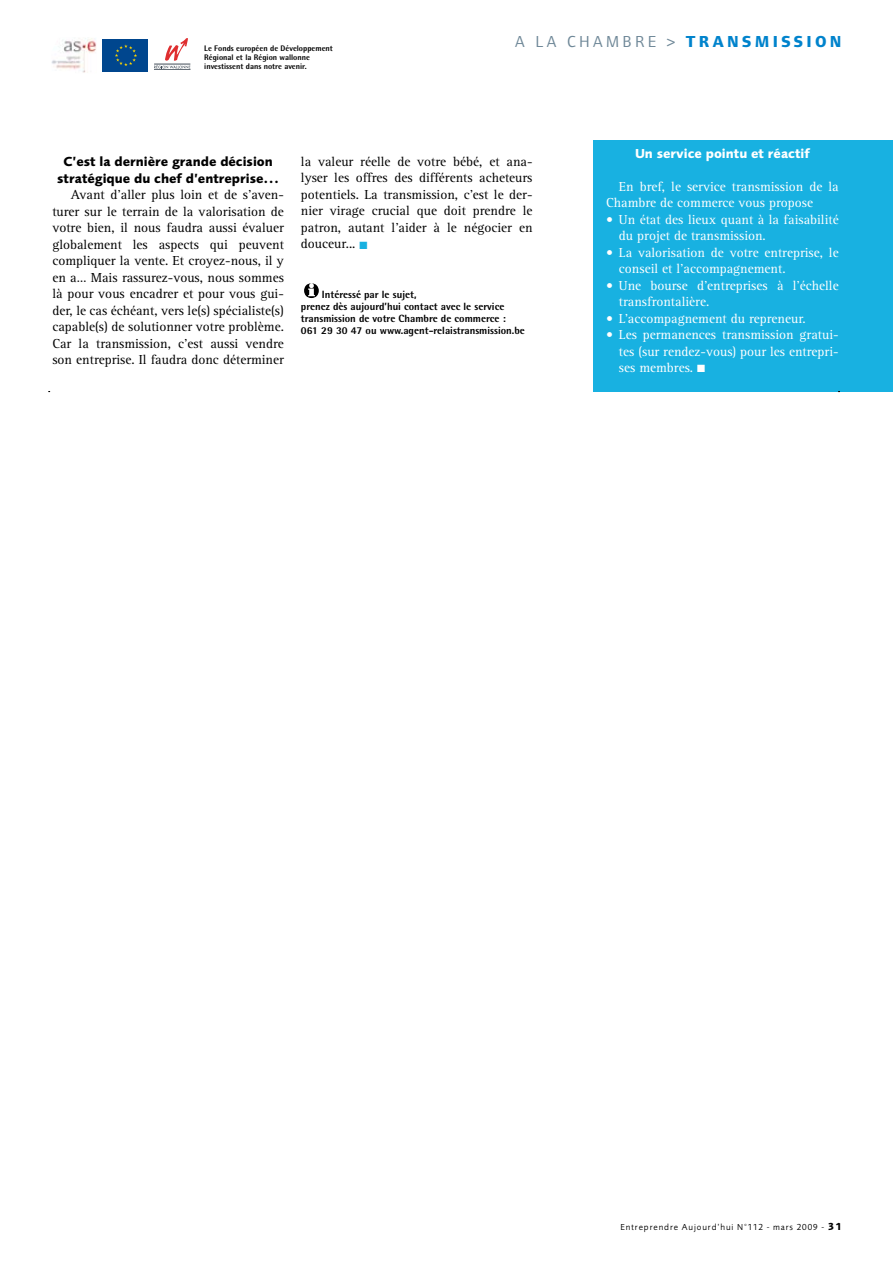
<style>
.page{position:relative;width:893px;height:1263px;background:#fff}
.page>*{position:absolute;margin:0;border:0;box-sizing:border-box;transform-origin:0 0}
.t1{font:800 16.5px "Foundry Form Sans";letter-spacing:.2em;color:#0083cc}
.t2{font:13.5px/16.5px "Rotis Serif";color:#000;text-align:justify}
.t3{font:13.5px/16.5px "Rotis Serif";color:#fff}
.t4{font:700 13.5px/16.5px "Foundry Sans";color:#000;text-align:center}
.t5{font:700 13.5px "Foundry Sans";color:#fff}
.t6{font:800 10.5px/12px "Rotis Semi Sans";color:#000}
.t7{font:9px "Foundry Sans";letter-spacing:.1em;color:#000}
.t8{font:800 8.1px/9.1px "Rotis Semi Sans";color:#000}
.s1{font-weight:400;color:#6f8898}
.s2{color:#18b1e1}
.s3{font-weight:700;font-size:10.5px}
</style>
<div class="page">
<div style="left:593px;top:140px;width:300px;height:252px;background:#18b1e1"></div>
<svg style="left:304px;top:283px;width:15px;height:15px"></svg>
<img style="left:51px;top:38px;width:46px;height:35px">
<svg style="left:154px;top:38px;width:36px;height:30px"></svg>
<hr style="left:154px;top:69px;width:36px;height:1px;background:#404b56">
<hr style="left:154px;top:64px;width:36px;height:1px;background:#404b56">
<div style="left:102px;top:39px;width:46px;height:33px;background:#00468e"></div>
<svg style="left:115px;top:44px;width:22px;height:22px"></svg>
<p class="t8" style="left:204px;top:43px;width:130px">Le Fonds européen de Développement<br>Régional et la Région wallonne investissent dans notre avenir.</p>
<p class="t1" style="left:515px;top:32px;width:328px"><span class="s1">A LA CHAMBRE &gt;</span> TRANSMISSION</p>
<p class="t4" style="left:57px;top:153px;width:223px">C’est la dernière grande décision stratégique du chef d’entreprise…</p>
<p class="t2" style="left:52px;top:187px;width:233px;text-indent:18px">Avant d’aller plus loin et de s’aven&shy;turer sur le terrain de la valorisation de votre bien, il nous faudra aussi évaluer globalement les aspects qui peuvent compliquer la vente. Et croyez-nous, il y en a… Mais rassurez-vous, nous sommes là pour vous encadrer et pour vous gui&shy;der, le cas échéant, vers le(s) spécialiste(s) capable(s) de solutionner votre problème.<br>Car la transmission, c’est aussi vendre son entreprise. Il faudra donc déterminer</p>
<p class="t2" style="left:301px;top:154px;width:233px">la valeur réelle de votre bébé, et ana&shy;lyser les offres des différents acheteurs potentiels. La transmission, c’est le der&shy;nier virage crucial que doit prendre le patron, autant l’aider à le négocier en douceur... <span class="s2">■</span></p>
<p class="t6" style="left:301px;top:288px;width:225px;text-indent:21px">Intéressé par le sujet,<br>prenez dès aujourd’hui contact avec le service transmission de votre Chambre de commerce :<br>061 29 30 47 ou www.agent-relaistransmission.be</p>
<p class="t5" style="left:635px;top:145px;width:176px">Un service pointu et réactif</p>
<p class="t3" style="left:606px;top:178px;width:234px;text-indent:13px">En bref, le service transmission de la<br>Chambre de commerce vous propose</p>
<p class="t3" style="left:619px;top:211px;width:221px;text-indent:-13px">• Un état des lieux quant à la faisabilité du projet de transmission.</p>
<p class="t3" style="left:619px;top:244px;width:221px;text-indent:-13px">• La valorisation de votre entreprise, le conseil et l’accompagnement.</p>
<p class="t3" style="left:619px;top:277px;width:221px;text-indent:-13px">• Une bourse d’entreprises à l’échelle transfrontalière.</p>
<p class="t3" style="left:606px;top:310px;width:201px">• L’accompagnement du repreneur.</p>
<p class="t3" style="left:619px;top:327px;width:221px;text-align:justify;text-indent:-13px">• Les permanences transmission gratui&shy;tes (sur rendez-vous) pour les entrepri&shy;ses membres. ■</p>
<p class="t7" style="left:620px;top:1222px;width:223px">Entreprendre Aujourd’hui N°112 - mars 2009 - <span class="s3">31</span></p>
</div>
